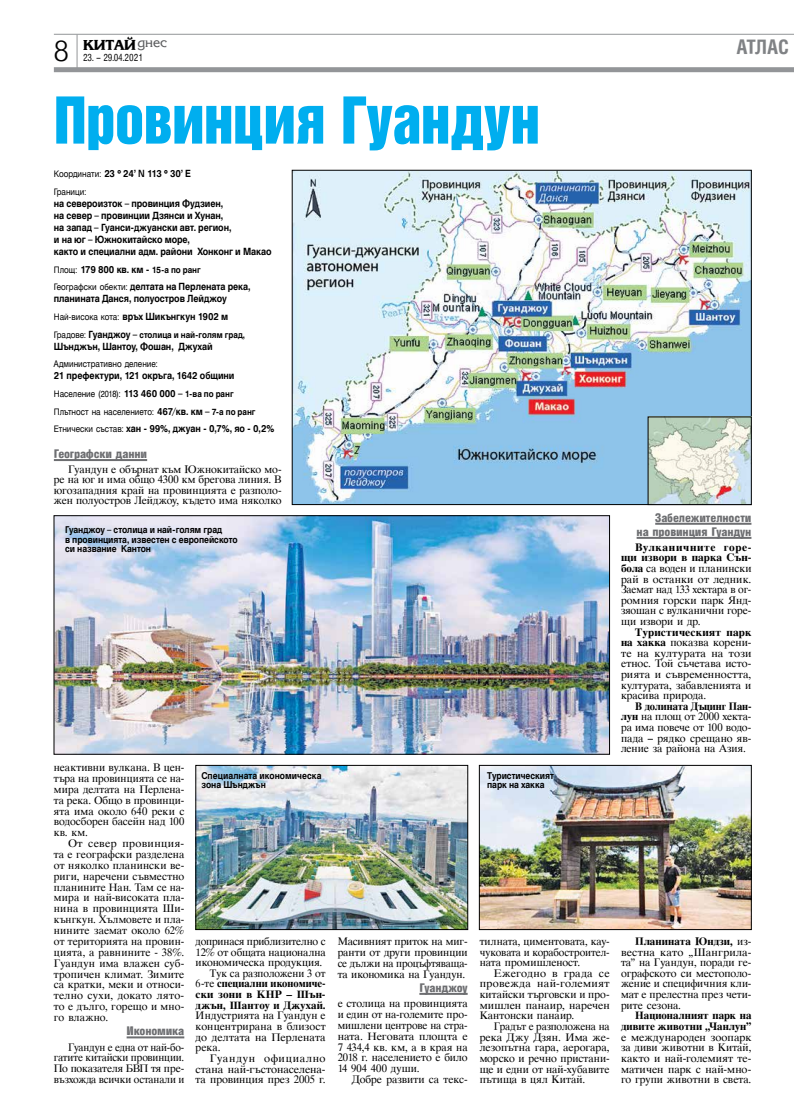
<style>
.page{position:relative;width:794px;height:1120px;background:#fff}
.page>*{position:absolute;margin:0;border:0;box-sizing:border-box;transform-origin:0 0}
.t1{font:700 59px "Iskar";letter-spacing:-.01em;color:#00aeef}
.t2{font:30px "Hebar Light CYR";color:#000}
.t3{font:700 20px "Hebar Condensed CYR";color:#808285}
.t4{font:15px "Karina Black CYR";color:#000}
.t5{font:12px/14.1px "Hebar Cond Black CYR";letter-spacing:-.01em;color:#6d6e71;text-align:right}
.t6{font:10.5px/10.6px "Timok CYR";color:#000;text-align:justify}
.t7{font:10.5px/10.9px "Timok CYR";color:#000;text-align:justify;scale:1.04 1}
.t8{font:700 10.5px/10.6px "Timok CYR";letter-spacing:.01em;color:#000;text-align:right}
.t9{font:10.5px/10.9px "Timok CYR";color:#000;text-align:justify;scale:.96 1}
.t10{font:700 10px/12px "Hebar CYR";letter-spacing:-.01em;color:#000;scale:.9 1}
.t11{font:10px "Hebar Condensed CYR";letter-spacing:-.02em;color:#000;scale:.93 1}
.t12{font:700 9.5px/9.5px "Hebar CYR";letter-spacing:-.005em;color:#000;scale:.9 1}
.t13{font:9px/17.7px "Hebar CYR";color:#000;scale:.9 1}
.t14{font:700 9px "Hebar CYR";color:#000;scale:.9 1}
.s1{font-weight:400;font-size:9px}
.s2{font-size:9px}
.s3{font-weight:400}
.s4{font-size:10px}
.s5{font-weight:700;font-size:10px}
.s6{font-weight:700}
</style>
<div class="page">
<hr style="left:54px;top:34px;width:740px;height:1px;background:#939598">
<div style="left:54px;top:67px;width:740px;height:5px;background:#939598"></div>
<hr style="left:77px;top:35px;width:1px;height:35px;background:#939598">
<img style="left:56px;top:517px;width:551px;height:235px">
<div style="left:54px;top:515px;width:555px;height:239px;border:1px solid #000"></div>
<img style="left:294px;top:172px;width:455px;height:331px">
<img style="left:650px;top:419px;width:99px;height:84px">
<img style="left:481px;top:767px;width:268px;height:160px">
<div style="left:479px;top:765px;width:272px;height:164px;border:1px solid #000"></div>
<img style="left:198px;top:767px;width:268px;height:160px">
<div style="left:196px;top:765px;width:272px;height:164px;border:1px solid #000"></div>
<hr style="left:655px;top:523px;width:96px;height:2px;background:#6d6e71">
<hr style="left:636px;top:537px;width:115px;height:2px;background:#6d6e71">
<hr style="left:419px;top:993px;width:48px;height:2px;background:#6d6e71">
<hr style="left:54px;top:459px;width:93px;height:2px;background:#6d6e71">
<hr style="left:127px;top:1036px;width:57px;height:2px;background:#6d6e71">
<h2 class="t2" style="left:54px;top:33px;width:17px">8</h2>
<h3 class="t4" style="left:83px;top:36px;width:85px">Китай<sup>днес</sup></h3>
<h3 class="t3" style="left:736px;top:35px;width:54px">Атлас</h3>
<p class="t11" style="left:83px;top:52px;width:66px">23. – 29.04.2021</p>
<h1 class="t1" style="left:54px;top:85px;width:487px">Провинция Гуандун</h1>
<p class="t10" style="left:54px;top:168px;width:154px"><span class="s1">Координати:</span> 23 ° 24’ N 113 ° 30’ E</p>
<p class="t13" style="left:54px;top:183px;width:38px">Граници:</p>
<p class="t10" style="left:54px;top:198px;width:243px">на североизток – провинция Фудзиен,<br>на север – провинции Дзянси и Хунан,<br>на запад – Гуанси-джуански авт. регион,<br>и на юг – Южнокитайско море,<br>както и специални адм. райони Хонконг и Макао</p>
<p class="t10" style="left:54px;top:260px;width:220px;line-height:17.7px"><span class="s1">Площ:</span> 179 800 кв. км - <span class="s2">15-а по ранг<br></span><span class="s1">Географски обекти:</span> делтата на Перлената река,</p>
<p class="t10" style="left:54px;top:290px;width:195px;line-height:17.7px">планината Данся, полуостров Лeйджоу<br><span class="s1">Най-висока кота:</span> връх Шикънгкун 1902 м</p>
<p class="t14" style="left:54px;top:329px;width:214px"><span class="s3">Градове:</span> <span class="s4">Гуанджоу –</span> столица и най-голям град,</p>
<p class="t10" style="left:54px;top:340px;width:178px">Шънджън, Шантоу, Фошан, Джухай</p>
<p class="t13" style="left:54px;top:355px;width:117px">Административно деление:</p>
<p class="t10" style="left:54px;top:370px;width:202px">21 префектури, 121 окръга, 1642 общини</p>
<p class="t13" style="left:54px;top:385px;width:225px">Население (2018): <span class="s5">113 460 000 –</span> <span class="s6">1-ва по ранг<br></span>Плътност на населението: <span class="s5">467/кв. км –</span> <span class="s6">7-а по ранг</span></p>
<p class="t10" style="left:54px;top:423px;width:246px"><span class="s1">Етнически състав:</span> хан - 99%, джуан - 0,7%, яо - 0,2%</p>
<p class="t5" style="left:54px;top:447px;width:95px">Географски данни</p>
<p class="t6" style="left:54px;top:464px;width:229px;text-indent:14px">Гуандун е обърнат към Южнокитайско мо&shy;ре на юг и има общо 4300 км брегова линия. В югозападния край на провинцията е разполо&shy;жен полуостров Лeйджоу, където има няколко</p>
<p class="t12" style="left:65px;top:525px;width:193px">Гуанджоу – столица и най-голям град<br>в провинцията, известен с европейското си название Кантон</p>
<p class="t6" style="left:54px;top:762px;width:132px;line-height:10.9px">неактивни вулкана. В цен&shy;търа на провинцията се на&shy;мира делтата на Перлена&shy;та река. Общо в провинци&shy;ята има около 640 реки с водосборен басейн над 100 кв. км.</p>
<p class="t7" style="left:54px;top:838px;width:127px;text-indent:14px">От север провинция&shy;та е географски разделена от няколко планински ве&shy;риги, наречени съвместно планините Нан. Там се на&shy;мира и най-високата пла&shy;нина в провинцията Ши&shy;кънгкун. Хълмовете и пла&shy;нините заемат около 62% от територията на провин&shy;цията, а равнините - 38%.<br>Гуандун има влажен суб&shy;тропичен климат. Зимите са кратки, меки и относи&shy;телно сухи, докато лято&shy;то е дълго, горещо и мно&shy;го влажно.</p>
<p class="t5" style="left:127px;top:1024px;width:59px">Икономика</p>
<p class="t9" style="left:54px;top:1041px;width:137px;text-indent:14px">Гуандун е една от най-бо&shy;гатите китайски провинции.<br>По показателя БВП тя пре&shy;възхожда всички останали и</p>
<p class="t12" style="left:201px;top:771px;width:135px">Специалната икономическа зона Шънджън</p>
<p class="t6" style="left:196px;top:936px;width:131px">допринася приблизително с</p>
<p class="t6" style="left:196px;top:946px;width:131px">12% от общата национална</p>
<p class="t6" style="left:196px;top:957px;width:128px">икономическа продукция.</p>
<p class="t6" style="left:210px;top:968px;width:117px">Тук са разположени 3 от</p>
<p class="t8" style="left:196px;top:978px;width:131px"><span class="s3">6-те</span> специални икономиче-</p>
<p class="t8" style="left:196px;top:989px;width:131px">ски зони в КНР – Шън-</p>
<p class="t8" style="left:196px;top:999px;width:131px">джън, Шантоу и Джухай.</p>
<p class="t6" style="left:196px;top:1010px;width:131px">Индустрията на Гуандун е концентрирана в близост до делтата на Перлената река.</p>
<p class="t7" style="left:196px;top:1053px;width:126px;line-height:10.6px;text-indent:14px">Гуандун официално стана най-гъстонаселена&shy;та провинция през 2005 г.</p>
<p class="t12" style="left:487px;top:771px;width:76px">Туристическият парк на хакка</p>
<p class="t5" style="left:636px;top:510px;width:116px">Забележителности<br>на провинция Гуандун</p>
<p class="t6" style="left:621px;top:542px;width:132px;text-indent:14px"><span class="s6">Вулканичните горе&shy;щи извори в парка Сън&shy;бола</span> са воден и планински рай в останки от ледник.<br>Заемат над 133 хектара в ог&shy;ромния горски парк Янд&shy;зяошан с вулканични горе&shy;щи извори и др.</p>
<p class="t6" style="left:621px;top:627px;width:132px;text-indent:14px"><span class="s6">Туристическият парк на хакка</span> показва корени&shy;те на културата на този етнос. Той съчетава исто&shy;рията и съвременността, културата, забавленията и красива природа.</p>
<p class="t6" style="left:621px;top:701px;width:132px;text-indent:14px"><span class="s6">В долината Дъцинг Пан&shy;лун</span> на площ от 2000 хекта&shy;ра има повече от 100 водо&shy;пада – рядко срещано яв&shy;ление за района на Азия.</p>
<p class="t6" style="left:338px;top:936px;width:131px;line-height:10.9px">Масивният приток на миг&shy;ранти от други провинции се дължи на процъфтяваща&shy;та икономика на Гуандун.</p>
<p class="t5" style="left:419px;top:980px;width:50px">Гуанджоу</p>
<p class="t6" style="left:338px;top:998px;width:131px;line-height:10.9px">e столица на провинцията и един от на-големите про&shy;мишлени центрове на стра&shy;ната. Неговата площта е 7 434,4 кв. км, а в края на 2018 г. населението е било 14 904 400 души.</p>
<p class="t6" style="left:352px;top:1074px;width:117px">Добре развити са текс-</p>
<p class="t6" style="left:479px;top:936px;width:131px">тилната, циментовата, кау&shy;чуковата и корабостроител&shy;ната промишленост.</p>
<p class="t7" style="left:479px;top:968px;width:126px;line-height:10.6px;text-indent:14px">Ежегодно в града се провежда най-големият китайски търговски и про&shy;мишлен панаир, наречен Кантонски панаир.</p>
<p class="t6" style="left:479px;top:1021px;width:131px;text-indent:14px">Градът е разположена на река Джу Дзян. Има же&shy;лезопътна гара, аерогара, морско и речно пристани&shy;ще и едни от най-хубавите пътища в цял Китай.</p>
<p class="t6" style="left:621px;top:936px;width:132px;text-indent:14px"><span class="s6">Планината Юндзи,</span> из&shy;вестна като „Шангрила&shy;та” на Гуандун, поради ге&shy;ографското си местополо&shy;жение и специфичния кли&shy;мат е прелестна през чети&shy;рите сезона.</p>
<p class="t8" style="left:621px;top:1010px;width:132px">Националният парк на дивите животни „Чанлун”</p>
<p class="t7" style="left:621px;top:1031px;width:127px;line-height:10.6px">е международен зоопарк за диви животни в Китай, както и най-големият те&shy;матичен парк с най-мно&shy;го групи животни в света.</p>
</div>
